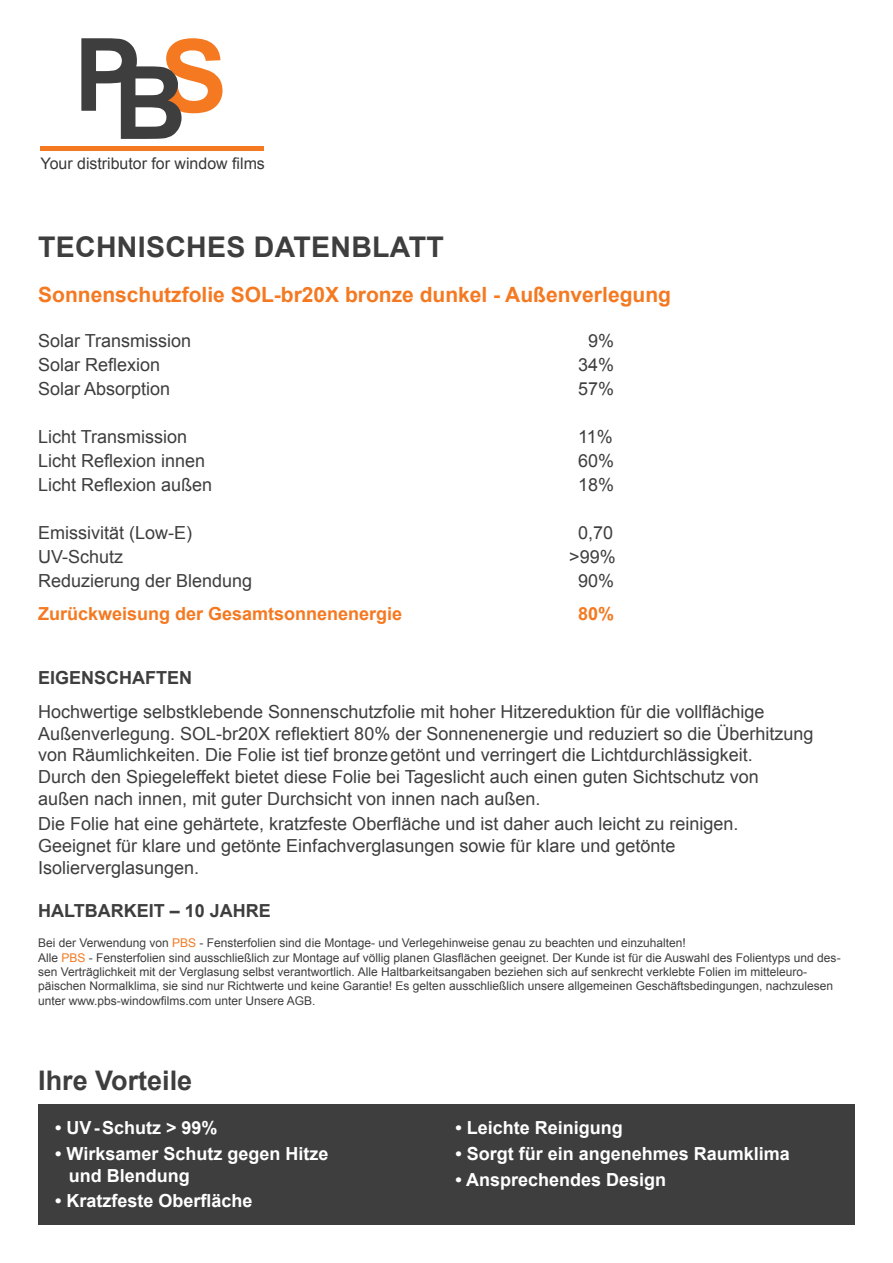
<style>
.page{position:relative;width:893px;height:1263px;background:#fff}
.page>*{position:absolute;margin:0;border:0;box-sizing:border-box;transform-origin:0 0}
.t1{font:700 28.5px "Arial";letter-spacing:.01em;color:#3e3e3f}
.t2{font:700 27px "Arial";color:#3e3e3f}
.t3{font:700 21px "Arial";color:#f47921}
.t4{font:18px/21.6px "Arial";color:#3e3e3f}
.t5{font:700 18px/21.6px "Arial";color:#fff}
.t6{font:700 18px "Arial";color:#f47921}
.t7{font:700 18px "Arial";color:#3e3e3f}
.t8{font:15.9px "Arial";color:#383839}
.t9{font:12px/14.4px "Arial";color:#3e3e3f}
.s1{color:#f47921}
</style>
<div class="page">
<div style="left:38px;top:1104px;width:817px;height:121px;background:#3e3e3f"></div>
<svg style="left:81px;top:38px;width:141px;height:101px"></svg>
<div style="left:40px;top:146px;width:224px;height:5px;background:#f47921"></div>
<p class="t8" style="left:40px;top:153px;width:226px">Your distributor for window films</p>
<h1 class="t1" style="left:38px;top:228px;width:407px">TechnischeS DATEN BLATT</h1>
<p class="t3" style="left:38px;top:280px;width:634px">Sonnenschutzfolie SOL-br20X bronze dunkel - Außenverlegung</p>
<p class="t4" style="left:38px;top:330px;width:155px">Solar Transmission</p>
<p class="t4" style="left:588px;top:330px;width:28px">9%</p>
<p class="t4" style="left:38px;top:354px;width:124px">Solar Reflexion</p>
<p class="t4" style="left:578px;top:354px;width:38px">34%</p>
<p class="t4" style="left:38px;top:378px;width:134px">Solar Absorption</p>
<p class="t4" style="left:578px;top:378px;width:38px">57%</p>
<p class="t4" style="left:38px;top:426px;width:151px">Licht Transmission</p>
<p class="t4" style="left:578px;top:426px;width:36px">11%</p>
<p class="t4" style="left:38px;top:450px;width:169px">Licht Reflexion innen</p>
<p class="t4" style="left:578px;top:450px;width:38px">60%</p>
<p class="t4" style="left:38px;top:474px;width:176px">Licht Reflexion außen</p>
<p class="t4" style="left:578px;top:474px;width:38px">18%</p>
<p class="t4" style="left:38px;top:522px;width:156px">Emissivität (Low-E)</p>
<p class="t4" style="left:578px;top:522px;width:37px">0,70</p>
<p class="t4" style="left:38px;top:546px;width:87px">UV-Schutz</p>
<p class="t4" style="left:569px;top:546px;width:48px">&gt;99%</p>
<p class="t4" style="left:38px;top:570px;width:216px">Reduzierung der Blendung</p>
<p class="t4" style="left:578px;top:570px;width:38px">90%</p>
<p class="t6" style="left:38px;top:601px;width:366px">Zurückweisung der Gesamtsonnenenergie</p>
<p class="t6" style="left:578px;top:601px;width:38px">80%</p>
<p class="t7" style="left:38px;top:665px;width:156px">Eigenschaften</p>
<p class="t4" style="left:38px;top:701px;width:777px">Hochwertige selbstklebende Sonnenschutzfolie mit hoher Hitzereduktion für die vollflächige Außenverlegung. SOL-br20X reflektiert 80% der Sonnenenergie und reduziert so die Überhitzung von Räumlichkeiten. Die Folie ist tief bronzegetönt und verringert die Lichtdurchlässigkeit.<br>Durch den Spiegeleffekt bietet diese Folie bei Tageslicht auch einen guten Sichtschutz von außen nach innen, mit guter Durchsicht von innen nach außen.</p>
<p class="t4" style="left:38px;top:813px;width:702px">Die Folie hat eine gehärtete, kratzfeste Oberfläche und ist daher auch leicht zu reinigen.<br>Geeignet für klare und getönte Einfachverglasungen sowie für klare und getönte<br>Isolierverglasungen.</p>
<p class="t7" style="left:38px;top:898px;width:232px">haltbarkeit – 10 Jahre</p>
<p class="t9" style="left:38px;top:936px;width:804px">Bei der Verwendung von <span class="s1">PBS</span> - Fensterfolien sind die Montage- und Verlegehinweise genau zu beachten und einzuhalten!<br>Alle <span class="s1">PBS</span> - Fensterfolien sind ausschließlich zur Montage auf völlig planen Glasflächen geeignet. Der Kunde ist für die Auswahl des Folientyps und des&shy;sen Verträglichkeit mit der Verglasung selbst verantwortlich. Alle Haltbarkeitsangaben beziehen sich auf senkrecht verklebte Folien im mitteleuro&shy;päischen Normalklima, sie sind nur Richtwerte und keine Garantie! Es gelten ausschließlich unsere allgemeinen Geschäftsbedingungen, nachzulesen unter www.pbs-windowfilms.com unter Unsere AGB.</p>
<h2 class="t2" style="left:38px;top:1062px;width:156px">Ihre Vorteile</h2>
<p class="t5" style="left:55px;top:1117px;width:164px">• UV-Schutz &gt; 99%</p>
<p class="t5" style="left:69px;top:1143px;width:261px;text-indent:-14px">• Wirksamer Schutz gegen Hitze und Blendung</p>
<p class="t5" style="left:55px;top:1191px;width:199px">• Kratzfeste Oberfläche</p>
<p class="t5" style="left:455px;top:1117px;width:169px">• Leichte Reinigung</p>
<p class="t5" style="left:455px;top:1143px;width:336px">• Sorgt für ein angenehmes Raumklima</p>
<p class="t5" style="left:455px;top:1169px;width:212px">• Ansprechendes Design</p>
</div>
